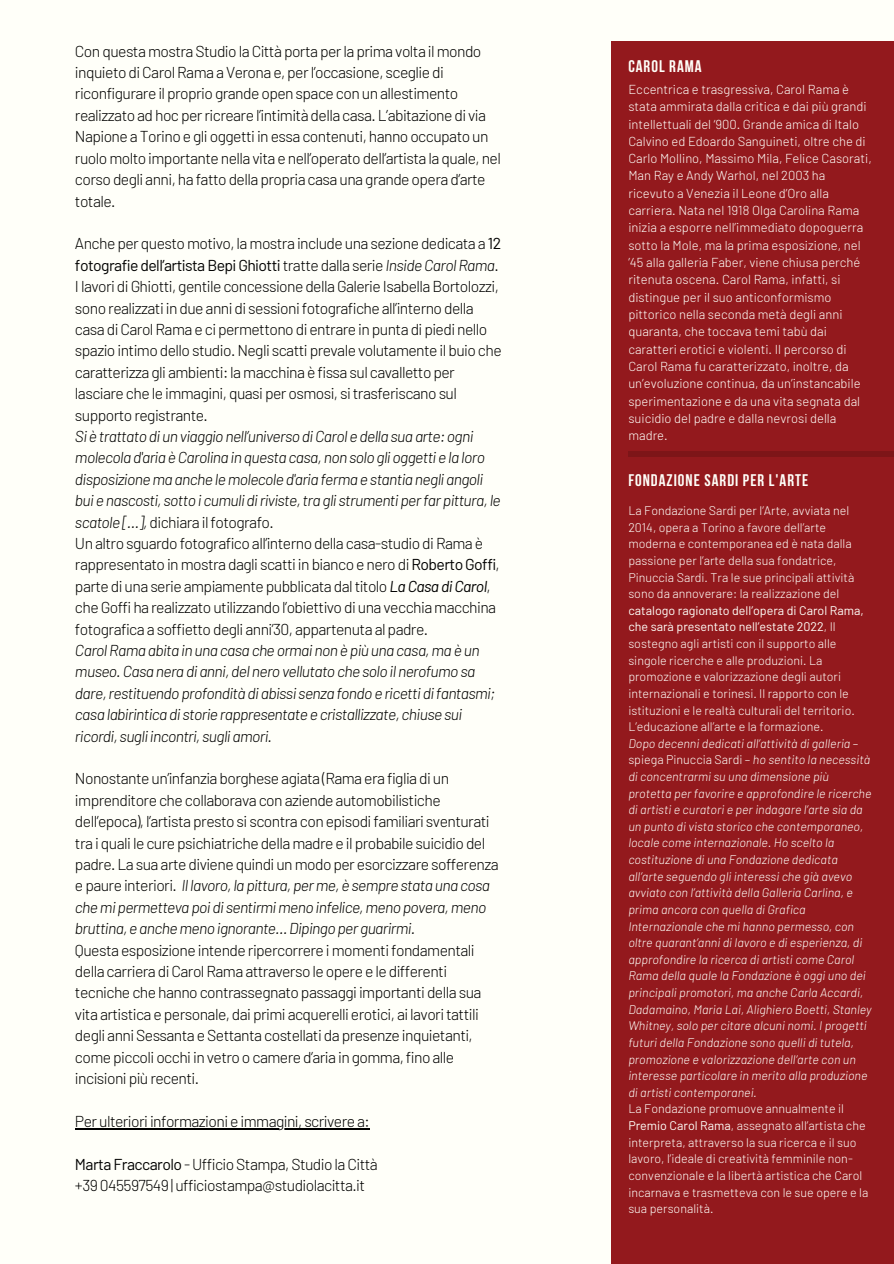
<style>
.page{position:relative;width:894px;height:1264px;background:#fff}
.page>*{position:absolute;margin:0;border:0;box-sizing:border-box;transform-origin:0 0}
.t1{font:700 16.8px "Bebas Neue";letter-spacing:.06em;color:#fffff9}
.t2{font:300 15.75px/21.5px "Barlow";letter-spacing:-.035em;color:#000}
.t3{font:italic 300 15.75px/21.5px "Barlow";letter-spacing:-.035em;color:#000}
.t4{font:300 13.05px/17.2px "Barlow";color:#fffff9}
.t5{font:italic 300 12.45px/16.6px "Barlow";color:#fffff9}
.t6{font:300 12.45px/16.6px "Barlow";color:#fffff9}
.s1{font-weight:400}
.s2{font-style:italic}
.s3{font-style:normal}
.s4{font-weight:400;font-style:italic}
</style>
<div class="page">
<div style="left:0;top:0;width:893px;height:1263px;background:#fffff9"></div>
<hr style="left:75px;top:1127px;width:294px;height:2px;background:#000">
<div style="left:611px;top:41px;width:282px;height:1222px;background:#93191d"></div>
<div style="left:628px;top:451px;width:265px;height:6px;background:#7d1518"></div>
<p class="t2" style="left:75px;top:40px;width:427px">Con questa mostra Studio la Città porta per la prima volta il mondo inquieto di Carol Rama a Verona e, per l’occasione, sceglie di riconfigurare il proprio grande open space con un allestimento realizzato ad hoc per ricreare l’intimità della casa. L’abitazione di via Napione a Torino e gli oggetti in essa contenuti, hanno occupato un ruolo molto importante nella vita e nell’operato dell’artista la quale, nel corso degli anni, ha fatto della propria casa una grande opera d’arte totale.</p>
<p class="t2" style="left:75px;top:232px;width:428px">Anche per questo motivo, la mostra include una sezione dedicata a <span class="s1">12 fotografie dell’artista Bepi Ghiotti</span> tratte dalla serie <span class="s2">Inside Carol Rama</span>.<br>I lavori di Ghiotti, gentile concessione della Galerie Isabella Bortolozzi, sono realizzati in due anni di sessioni fotografiche all’interno della casa di Carol Rama e ci permettono di entrare in punta di piedi nello spazio intimo dello studio. Negli scatti prevale volutamente il buio che caratterizza gli ambienti: la macchina è fissa sul cavalletto per lasciare che le immagini, quasi per osmosi, si trasferiscano sul supporto registrante.</p>
<p class="t3" style="left:75px;top:425px;width:427px">Si è trattato di un viaggio nell’universo di Carol e della sua arte: ogni molecola d'aria è Carolina in questa casa, non solo gli oggetti e la loro disposizione ma anche le molecole d'aria ferma e stantia negli angoli bui e nascosti, sotto i cumuli di riviste, tra gli strumenti per far pittura, le scatole […], <span class="s3">dichiara il fotografo.</span></p>
<p class="t2" style="left:75px;top:532px;width:426px">Un altro sguardo fotografico all’interno della casa-studio di Rama è rappresentato in mostra dagli scatti in bianco e nero di <span class="s1">Roberto Goffi</span>, parte di una serie ampiamente pubblicata dal titolo <span class="s4">La Casa di Carol</span>, che Goffi ha realizzato utilizzando l’obiettivo di una vecchia macchina fotografica a soffietto degli anni’30, appartenuta al padre.</p>
<p class="t3" style="left:75px;top:639px;width:421px">Carol Rama abita in una casa che ormai non è più una casa, ma è un museo. Casa nera di anni, del nero vellutato che solo il nerofumo sa dare, restituendo profondità di abissi senza fondo e ricetti di fantasmi; casa labirintica di storie rappresentate e cristallizzate, chiuse sui ricordi, sugli incontri, sugli amori.</p>
<p class="t2" style="left:75px;top:767px;width:425px">Nonostante un’infanzia borghese agiata (Rama era figlia di un imprenditore che collaborava con aziende automobilistiche dell’epoca), l’artista presto si scontra con episodi familiari sventurati tra i quali le cure psichiatriche della madre e il probabile suicidio del padre. La sua arte diviene quindi un modo per esorcizzare sofferenza e paure interiori. <span class="s2">Il lavoro, la pittura, per me, è sempre stata una cosa che mi permetteva poi di sentirmi meno infelice, meno povera, meno bruttina, e anche meno ignorante… Dipingo per guarirmi.</span></p>
<p class="t2" style="left:75px;top:938px;width:408px">Questa esposizione intende ripercorrere i momenti fondamentali della carriera di Carol Rama attraverso le opere e le differenti tecniche che hanno contrassegnato passaggi importanti della sua vita artistica e personale, dai primi acquerelli erotici, ai lavori tattili degli anni Sessanta e Settanta costellati da presenze inquietanti, come piccoli occhi in vetro o camere d’aria in gomma, fino alle incisioni più recenti.</p>
<p class="t2" style="left:75px;top:1109px;width:296px">Per ulteriori informazioni e immagini, scrivere a:</p>
<p class="t2" style="left:75px;top:1152px;width:304px"><span class="s1">Marta Fraccarolo</span> - Ufficio Stampa, Studio la Città</p>
<p class="t2" style="left:75px;top:1173px;width:291px">+39 045597549 | ufficiostampa@studiolacitta.it</p>
<p class="t1" style="left:628px;top:59px;width:75px">CAROL RAMA</p>
<p class="t4" style="left:628px;top:80px;width:245px">Eccentrica e trasgressiva, Carol Rama è stata ammirata dalla critica e dai più grandi intellettuali del ‘900. Grande amica di Italo Calvino ed Edoardo Sanguineti, oltre che di Carlo Mollino, Massimo Mila, Felice Casorati, Man Ray e Andy Warhol, nel 2003 ha ricevuto a Venezia il Leone d’Oro alla carriera. Nata nel 1918 Olga Carolina Rama inizia a esporre nell’immediato dopoguerra sotto la Mole, ma la prima esposizione, nel ’45 alla galleria Faber, viene chiusa perché ritenuta oscena. Carol Rama, infatti, si distingue per il suo anticonformismo pittorico nella seconda metà degli anni quaranta, che toccava temi tabù dai caratteri erotici e violenti. Il percorso di Carol Rama fu caratterizzato, inoltre, da un’evoluzione continua, da un’instancabile sperimentazione e da una vita segnata dal suicidio del padre e dalla nevrosi della madre.</p>
<p class="t1" style="left:628px;top:473px;width:181px">FONDAZIONE SARDI PER L'ARTE</p>
<p class="t6" style="left:628px;top:501px;width:237px">La Fondazione Sardi per l’Arte, avviata nel 2014, opera a Torino a favore dell’arte moderna e contemporanea ed è nata dalla passione per l’arte della sua fondatrice, Pinuccia Sardi. Tra le sue principali attività sono da annoverare: la realizzazione del <span class="s1">catalogo ragionato dell’opera di Carol Rama, che sarà presentato nell’estate 2022</span>, Il sostegno agli artisti con il supporto alle singole ricerche e alle produzioni. La promozione e valorizzazione degli autori internazionali e torinesi. Il rapporto con le istituzioni e le realtà culturali del territorio.<br>L’educazione all’arte e la formazione.</p>
<p class="t5" style="left:628px;top:734px;width:245px">Dopo decenni dedicati all’attività di galleria <span class="s3">– spiega Pinuccia Sardi –</span> ho sentito la necessità di concentrarmi su una dimensione più protetta per favorire e approfondire le ricerche di artisti e curatori e per indagare l’arte sia da un punto di vista storico che contemporaneo, locale come internazionale. Ho scelto la costituzione di una Fondazione dedicata all’arte seguendo gli interessi che già avevo avviato con l’attività della Galleria Carlina, e prima ancora con quella di Grafica Internazionale che mi hanno permesso, con oltre quarant’anni di lavoro e di esperienza, di approfondire la ricerca di artisti come Carol Rama della quale la Fondazione è oggi uno dei principali promotori, ma anche Carla Accardi, Dadamaino, Maria Lai, Alighiero Boetti, Stanley Whitney, solo per citare alcuni nomi. I progetti futuri della Fondazione sono quelli di tutela, promozione e valorizzazione dell’arte con un interesse particolare in merito alla produzione di artisti contemporanei.</p>
<p class="t6" style="left:628px;top:1100px;width:241px">La Fondazione promuove annualmente il <span class="s1">Premio Carol Rama</span>, assegnato all’artista che interpreta, attraverso la sua ricerca e il suo lavoro, l’ideale di creatività femminile non&shy;convenzionale e la libertà artistica che Carol incarnava e trasmetteva con le sue opere e la sua personalità.</p>
</div>
